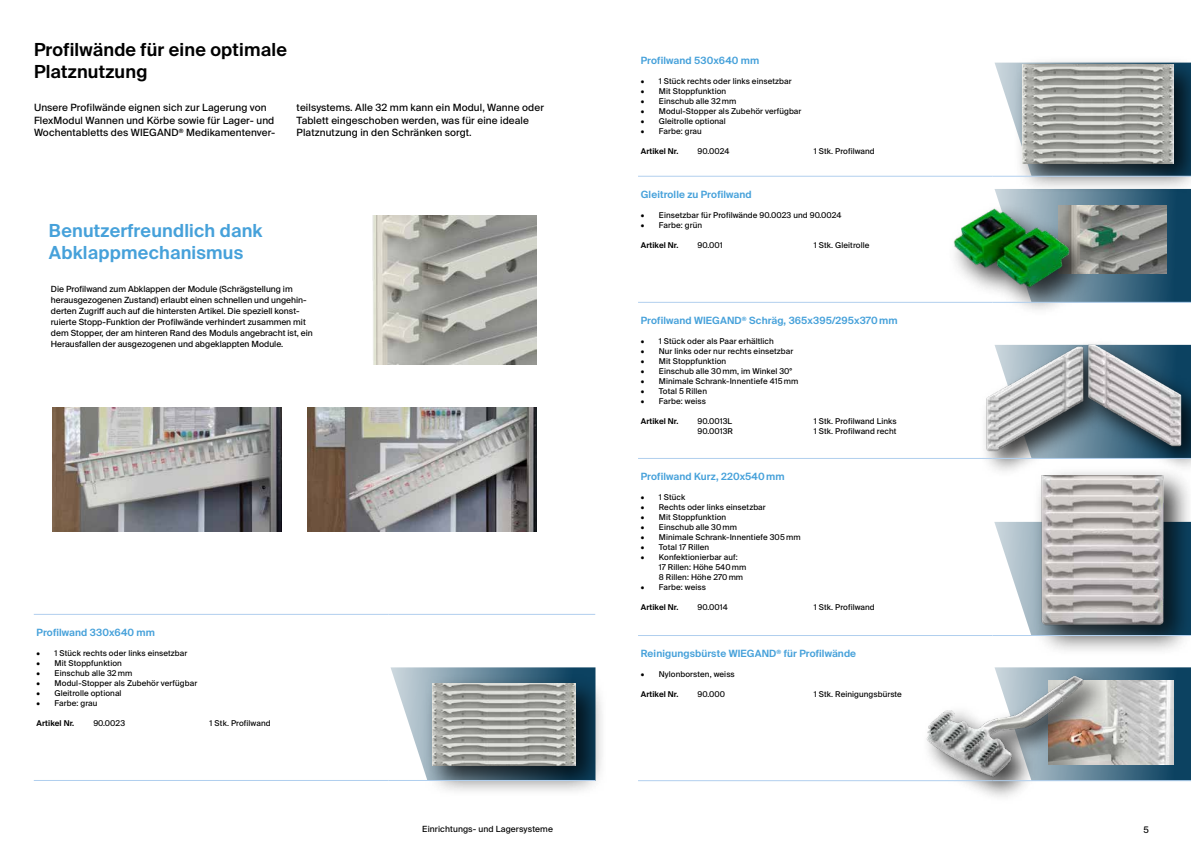
<style>
.page{position:relative;width:1191px;height:842px;background:#fff}
.page>*{position:absolute;margin:0;border:0;box-sizing:border-box;transform-origin:0 0}
.t1{font:600 18px/22px "Suisse Intl";letter-spacing:.01em;color:#46a1da}
.t2{font:600 18px/22px "Suisse Intl";letter-spacing:.01em;color:#000}
.t3{font:10px/12.6px "Suisse Intl";letter-spacing:.01em;color:#000}
.t4{font:600 10px "Suisse Intl";letter-spacing:.01em;color:#46a1da}
.t5{font:9px "Suisse Intl";color:#000}
.t6{font:8.5px/11px "Suisse Intl";color:#000}
.t7{font:8px/10px "Suisse Intl";letter-spacing:.01em;color:#000}
.t8{font:600 8px "Suisse Intl";letter-spacing:.01em;color:#000}
</style>
<div class="page">
<svg style="left:390px;top:667px;width:205px;height:100px"></svg>
<div style="left:423px;top:674px;width:184px;height:123px;background:#000;opacity:.75"></div>
<img style="left:432px;top:683px;width:143px;height:82px">
<img style="left:372px;top:216px;width:164px;height:148px">
<svg style="left:994px;top:522px;width:22px;height:66px"></svg>
<svg style="left:994px;top:63px;width:20px;height:113px"></svg>
<svg style="left:1107px;top:194px;width:84px;height:108px"></svg>
<svg style="left:994px;top:667px;width:197px;height:113px"></svg>
<div style="left:1014px;top:56px;width:177px;height:138px;background:#000;opacity:.75"></div>
<img style="left:1023px;top:65px;width:150px;height:98px">
<img style="left:1107px;top:206px;width:59px;height:67px">
<img style="left:915px;top:184px;width:192px;height:126px">
<div style="left:979px;top:339px;width:132px;height:139px;background:#000;opacity:.75"></div>
<img style="left:982px;top:341px;width:98px;height:111px">
<div style="left:1033px;top:466px;width:158px;height:191px;background:#000;opacity:.75"></div>
<img style="left:1016px;top:475px;width:158px;height:177px">
<img style="left:1110px;top:680px;width:63px;height:85px">
<div style="left:921px;top:669px;width:189px;height:134px;background:#000;opacity:.75"></div>
<img style="left:921px;top:671px;width:167px;height:112px">
<div style="left:1080px;top:338px;width:111px;height:136px;background:#000;opacity:.75"></div>
<img style="left:1080px;top:340px;width:108px;height:113px">
<hr style="left:34px;top:614px;width:354px;height:1px;background:#b1cfee">
<hr style="left:388px;top:614px;width:207px;height:1px;background:#b1cfee">
<hr style="left:34px;top:780px;width:354px;height:1px;background:#b1cfee">
<hr style="left:388px;top:780px;width:207px;height:1px;background:#b1cfee">
<img style="left:52px;top:407px;width:229px;height:125px">
<img style="left:307px;top:407px;width:229px;height:125px">
<hr style="left:638px;top:176px;width:354px;height:1px;background:#b1cfee">
<hr style="left:992px;top:176px;width:199px;height:1px;background:#b1cfee">
<hr style="left:638px;top:302px;width:354px;height:1px;background:#b1cfee">
<hr style="left:992px;top:302px;width:199px;height:1px;background:#b1cfee">
<hr style="left:638px;top:458px;width:354px;height:1px;background:#b1cfee">
<hr style="left:992px;top:458px;width:199px;height:1px;background:#b1cfee">
<hr style="left:638px;top:635px;width:354px;height:1px;background:#b1cfee">
<hr style="left:992px;top:635px;width:199px;height:1px;background:#b1cfee">
<hr style="left:638px;top:780px;width:354px;height:1px;background:#b1cfee">
<hr style="left:992px;top:780px;width:199px;height:1px;background:#b1cfee">
<h1 class="t2" style="left:34px;top:39px;width:254px">Profilwände für eine optimale<br>Platznutzung</h1>
<p class="t3" style="left:34px;top:101px;width:243px">Unsere Profilwände eignen sich zur Lagerung von<br>FlexModul Wannen und Körbe sowie für Lager- und<br>Wochentabletts des WIEGAND<sup>®</sup> Medikamentenver-</p>
<p class="t3" style="left:297px;top:101px;width:249px">teilsystems. Alle 32 mm kann ein Modul, Wanne oder<br>Tablett eingeschoben werden, was für eine ideale<br>Platznutzung in den Schränken sorgt.</p>
<h1 class="t1" style="left:49px;top:219px;width:215px">Benutzerfreundlich dank<br>Abklappmechanismus</h1>
<p class="t6" style="left:51px;top:283px;width:263px">Die Profilwand zum Abklappen der Module (Schrägstellung im herausgezogenen Zustand) erlaubt einen schnellen und ungehin&shy;derten Zugriff auch auf die hintersten Artikel. Die speziell konst&shy;ruierte Stopp-Funktion der Profilwände verhindert zusammen mit dem Stopper, der am hinteren Rand des Moduls angebracht ist, ein Herausfallen der ausgezogenen und abgeklappten Module.</p>
<p class="t4" style="left:37px;top:627px;width:120px">Profilwand 330x640 mm</p>
<p class="t7" style="left:37px;top:648px;width:152px">• 1 Stück rechts oder links einsetzbar</p>
<p class="t7" style="left:37px;top:658px;width:87px">• Mit Stoppfunktion</p>
<p class="t7" style="left:37px;top:668px;width:97px">• Einschub alle 32mm</p>
<p class="t7" style="left:37px;top:678px;width:162px">• Modul-Stopper als Zubehör verfügbar</p>
<p class="t7" style="left:37px;top:688px;width:86px">• Gleitrolle optional</p>
<p class="t7" style="left:37px;top:698px;width:62px">• Farbe: grau</p>
<p class="t8" style="left:37px;top:719px;width:39px">Artikel Nr.</p>
<p class="t7" style="left:93px;top:718px;width:33px">90.0023</p>
<p class="t7" style="left:210px;top:718px;width:62px">1 Stk. Profilwand</p>
<p class="t4" style="left:641px;top:55px;width:120px">Profilwand 530x640 mm</p>
<p class="t7" style="left:641px;top:77px;width:152px">• 1 Stück rechts oder links einsetzbar</p>
<p class="t7" style="left:641px;top:87px;width:87px">• Mit Stoppfunktion</p>
<p class="t7" style="left:641px;top:97px;width:97px">• Einschub alle 32mm</p>
<p class="t7" style="left:641px;top:107px;width:162px">• Modul-Stopper als Zubehör verfügbar</p>
<p class="t7" style="left:641px;top:117px;width:86px">• Gleitrolle optional</p>
<p class="t7" style="left:641px;top:127px;width:62px">• Farbe: grau</p>
<p class="t8" style="left:641px;top:147px;width:39px">Artikel Nr.</p>
<p class="t7" style="left:697px;top:147px;width:33px">90.0024</p>
<p class="t7" style="left:814px;top:147px;width:62px">1 Stk. Profilwand</p>
<p class="t4" style="left:641px;top:189px;width:112px">Gleitrolle zu Profilwand</p>
<p class="t7" style="left:641px;top:210px;width:202px">• Einsetzbar für Profilwände 90.0023 und 90.0024</p>
<p class="t7" style="left:641px;top:220px;width:63px">• Farbe: grün</p>
<p class="t8" style="left:641px;top:241px;width:39px">Artikel Nr.</p>
<p class="t7" style="left:697px;top:240px;width:27px">90.001</p>
<p class="t7" style="left:814px;top:240px;width:57px">1 Stk. Gleitrolle</p>
<p class="t4" style="left:641px;top:315px;width:258px">Profilwand WIEGAND<sup>®</sup> Schräg, 365x395/295x370mm</p>
<p class="t7" style="left:641px;top:336px;width:134px">• 1 Stück oder als Paar erhältlich</p>
<p class="t7" style="left:641px;top:346px;width:154px">• Nur links oder nur rechts einsetzbar</p>
<p class="t7" style="left:641px;top:356px;width:87px">• Mit Stoppfunktion</p>
<p class="t7" style="left:641px;top:366px;width:153px">• Einschub alle 30mm, im Winkel 30°</p>
<p class="t7" style="left:641px;top:376px;width:159px">• Minimale Schrank-Innentiefe 415mm</p>
<p class="t7" style="left:641px;top:386px;width:68px">• Total 5 Rillen</p>
<p class="t7" style="left:641px;top:396px;width:67px">• Farbe: weiss</p>
<p class="t8" style="left:641px;top:417px;width:39px">Artikel Nr.</p>
<p class="t7" style="left:697px;top:416px;width:36px">90.0013L</p>
<p class="t7" style="left:814px;top:416px;width:84px">1 Stk. Profilwand Links</p>
<p class="t7" style="left:697px;top:426px;width:37px">90.0013R</p>
<p class="t7" style="left:814px;top:426px;width:84px">1 Stk. Profilwand recht</p>
<p class="t4" style="left:641px;top:471px;width:145px">Profilwand Kurz, 220x540mm</p>
<p class="t7" style="left:641px;top:493px;width:46px">• 1 Stück</p>
<p class="t7" style="left:641px;top:503px;width:126px">• Rechts oder links einsetzbar</p>
<p class="t7" style="left:641px;top:513px;width:87px">• Mit Stoppfunktion</p>
<p class="t7" style="left:641px;top:523px;width:98px">• Einschub alle 30mm</p>
<p class="t7" style="left:641px;top:533px;width:161px">• Minimale Schrank-Innentiefe 305mm</p>
<p class="t7" style="left:641px;top:543px;width:70px">• Total 17 Rillen</p>
<p class="t7" style="left:659px;top:553px;width:89px;text-indent:-18px">• Konfektionierbar auf:<br>17 Rillen: Höhe 540mm<br>8 Rillen: Höhe 270mm</p>
<p class="t7" style="left:641px;top:583px;width:67px">• Farbe: weiss</p>
<p class="t8" style="left:641px;top:603px;width:39px">Artikel Nr.</p>
<p class="t7" style="left:697px;top:603px;width:32px">90.0014</p>
<p class="t7" style="left:814px;top:603px;width:62px">1 Stk. Profilwand</p>
<p class="t4" style="left:641px;top:648px;width:217px">Reinigungsbürste WIEGAND<sup>®</sup> für Profilwände</p>
<p class="t7" style="left:641px;top:670px;width:95px">• Nylonborsten, weiss</p>
<p class="t8" style="left:641px;top:690px;width:39px">Artikel Nr.</p>
<p class="t7" style="left:697px;top:690px;width:29px">90.000</p>
<p class="t7" style="left:814px;top:690px;width:90px">1 Stk. Reinigungsbürste</p>
<p class="t6" style="left:422px;top:824px;width:132px">Einrichtungs- und Lagersysteme</p>
<p class="t5" style="left:1143px;top:824px;width:7px">5</p>
</div>
